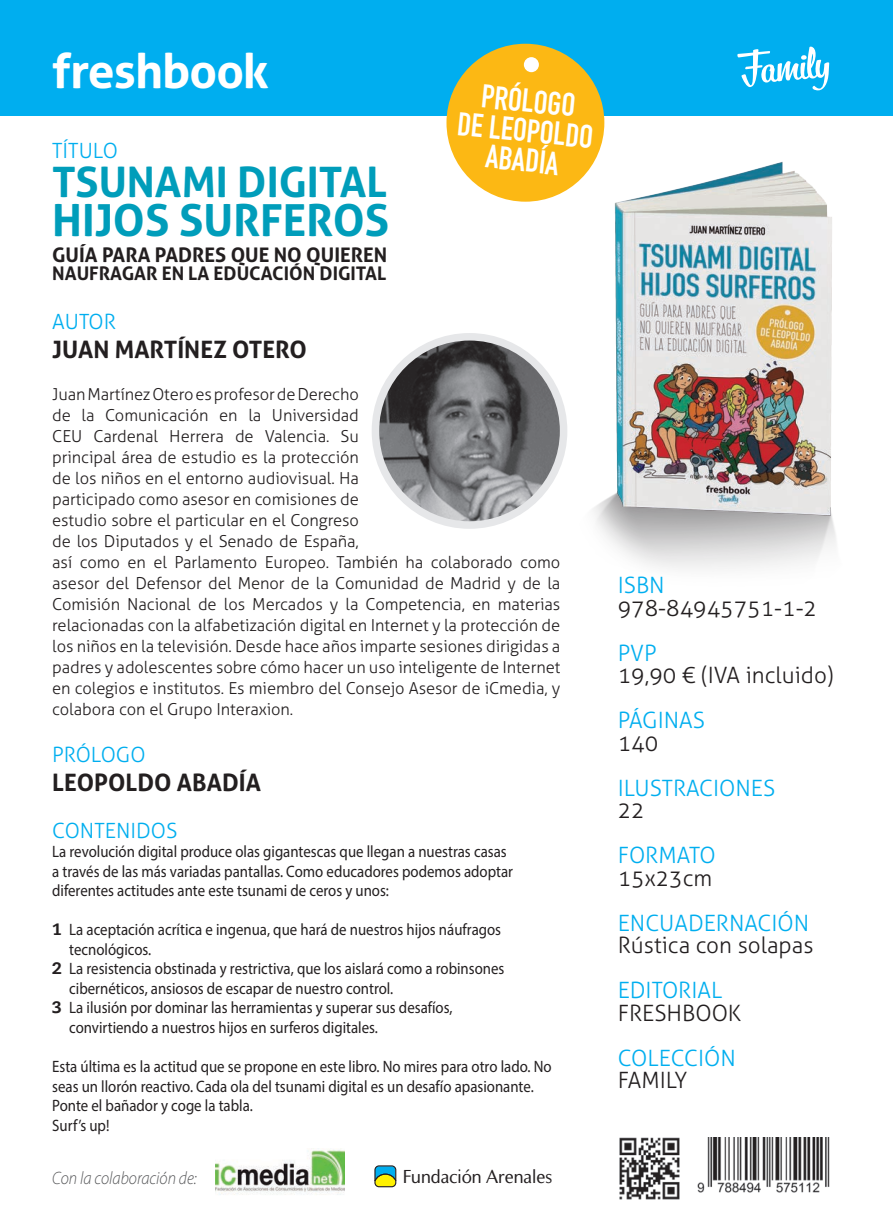
<style>
.page{position:relative;width:893px;height:1221px;background:#fff}
.page>*{position:absolute;margin:0;border:0;box-sizing:border-box;transform-origin:0 0}
.t1{font:700 48px "Aller";letter-spacing:-.02em;color:#fff}
.t2{font:700 44.25px "Aller";color:#009dba}
.t3{font:700 42px "Aller";color:#009dba}
.t4{font:32.4px "DIN Engschrift Std";color:#fff}
.t5{font:700 24px "Aller";color:#231f20}
.t6{font:300 22.5px "Aller";color:#231f20}
.t7{font:300 22.5px "Aller";color:#00aeef}
.t8{font:300 21px "Aller";color:#00aeef}
.t9{font:700 20.1px "Aller";color:#231f20}
.t10{font:700 18.75px "Aller";color:#231f20}
.t11{font:18.75px "Solaire DT";color:#231f20}
.t12{font:italic 300 18px "Myriad Pro";color:#57585a;scale:.9 1}
.t13{font:300 16.5px/21px "Aller";letter-spacing:-.005em;color:#231f20}
.t14{font:16.5px/19.5px "Myriad Pro";color:#231f20;scale:.9 1}
.s1{font-family:"Caecilia LT Std";font-weight:800}
</style>
<div class="page">
<img style="left:564px;top:138px;width:272px;height:431px">
<div style="left:0;top:0;width:893px;height:116px;background:#00aeef"></div>
<img style="left:375px;top:339px;width:189px;height:181px">
<div style="left:372px;top:333px;width:195px;height:196px;border:8px solid #e6e7e9;border-radius:50%"></div>
<img style="left:619px;top:1137px;width:61px;height:63px">
<img style="left:697px;top:1137px;width:133px;height:56px">
<svg style="left:737px;top:47px;width:92px;height:43px"></svg>
<svg style="left:374px;top:1165px;width:23px;height:22px"></svg>
<div style="left:446px;top:44px;width:158px;height:158px;background:#fcb814;border-radius:50%"></div>
<div style="left:524px;top:57px;width:15px;height:15px;background:#fff;border-radius:50%"></div>
<img style="left:215px;top:1148px;width:130px;height:47px">
<p class="t1" style="left:52px;top:41px;width:218px">freshbook</p>
<p class="t4" style="left:484px;top:77px;width:96px;rotate:6deg">PRÓLOGO</p>
<p class="t4" style="left:460px;top:104px;width:138px;rotate:6deg">DE LEOPOLDO</p>
<p class="t8" style="left:52px;top:138px;width:67px">TÍTULO</p>
<p class="t3" style="left:52px;top:156px;width:336px">TSUNAMI DIGITAL</p>
<p class="t2" style="left:52px;top:193px;width:339px">HIJOS SURFEROS</p>
<p class="t9" style="left:52px;top:242px;width:336px">GUÍA PARA PADRES QUE NO QUIEREN</p>
<p class="t10" style="left:52px;top:261px;width:336px">NAUFRAGAR EN LA EDUCACIÓN DIGITAL</p>
<p class="t8" style="left:52px;top:309px;width:65px">AUTOR</p>
<p class="t5" style="left:52px;top:334px;width:256px">JUAN MARTÍNEZ OTERO</p>
<p class="t13" style="left:52px;top:384px;width:510px">Juan Martínez Otero es profesor de Derecho<br>de la Comunicación en la Universidad<br>CEU Cardenal Herrera de Valencia. Su<br>principal área de estudio es la protección<br>de los niños en el entorno audiovisual. Ha<br>participado como asesor en comisiones de<br>estudio sobre el particular en el Congreso<br>de los Diputados y el Senado de España,<br>así como en el Parlamento Europeo. También ha colaborado como asesor del Defensor del Menor de la Comunidad de Madrid y de la Comisión Nacional de los Mercados y la Competencia, en materias relacionadas con la alfabetización digital en Internet y la protección de los niños en la televisión. Desde hace años imparte sesiones dirigidas a padres y adolescentes sobre cómo hacer un uso inteligente de Internet en colegios e institutos. Es miembro del Consejo Asesor de iCmedia, y colabora con el Grupo Interaxion.</p>
<p class="t8" style="left:52px;top:742px;width:95px">PRÓLOGO</p>
<p class="t5" style="left:52px;top:767px;width:210px">LEOPOLDO ABADÍA</p>
<p class="t8" style="left:52px;top:817px;width:127px">CONTENIDOS</p>
<p class="t14" style="left:52px;top:841px;width:506px">La revolución digital produce olas gigantescas que llegan a nuestras casas</p>
<p class="t14" style="left:52px;top:861px;width:514px">a través de las más variadas pantallas. Como educadores podemos adoptar</p>
<p class="t14" style="left:52px;top:880px;width:376px">diferentes actitudes ante este tsunami de ceros y unos:</p>
<p class="t14" style="left:52px;top:919px;width:500px"><span class="s1">1</span> La aceptación acrítica e ingenua, que hará de nuestros hijos náufragos</p>
<p class="t14" style="left:69px;top:939px;width:93px">tecnológicos.</p>
<p class="t14" style="left:52px;top:958px;width:504px"><span class="s1">2</span> La resistencia obstinada y restrictiva, que los aislará como a robinsones</p>
<p class="t14" style="left:69px;top:978px;width:362px">cibernéticos, ansiosos de escapar de nuestro control.</p>
<p class="t14" style="left:52px;top:997px;width:446px"><span class="s1">3</span> La ilusión por dominar las herramientas y superar sus desafíos,</p>
<p class="t14" style="left:69px;top:1017px;width:345px">convirtiendo a nuestros hijos en surferos digitales.</p>
<p class="t14" style="left:52px;top:1056px;width:556px">Esta última es la actitud que se propone en este libro. No mires para otro lado. No seas un llorón reactivo. Cada ola del tsunami digital es un desafío apasionante.<br>Ponte el bañador y coge la tabla.</p>
<p class="t14" style="left:52px;top:1114px;width:65px">Surf’s up!</p>
<p class="t4" style="left:488px;top:137px;width:75px;rotate:6deg">ABADÍA</p>
<p class="t12" style="left:52px;top:1166px;width:162px">Con la colaboración de:</p>
<p class="t11" style="left:403px;top:1164px;width:151px">Fundación Arenales</p>
<p class="t7" style="left:618px;top:571px;width:48px">ISBN</p>
<p class="t6" style="left:618px;top:594px;width:201px">978-84945751-1-2</p>
<p class="t7" style="left:618px;top:639px;width:40px">PVP</p>
<p class="t6" style="left:618px;top:661px;width:217px">19,90 € (IVA incluido)</p>
<p class="t7" style="left:618px;top:706px;width:89px">PÁGINAS</p>
<p class="t6" style="left:618px;top:729px;width:42px">140</p>
<p class="t7" style="left:618px;top:774px;width:159px">ILUSTRACIONES</p>
<p class="t6" style="left:618px;top:796px;width:28px">22</p>
<p class="t7" style="left:618px;top:841px;width:99px">FORMATO</p>
<p class="t6" style="left:618px;top:864px;width:96px">15x23cm</p>
<p class="t7" style="left:618px;top:909px;width:193px">ENCUADERNACIÓN</p>
<p class="t6" style="left:618px;top:931px;width:197px">Rústica con solapas</p>
<p class="t7" style="left:618px;top:976px;width:106px">EDITORIAL</p>
<p class="t6" style="left:618px;top:999px;width:125px">FRESHBOOK</p>
<p class="t7" style="left:618px;top:1044px;width:120px">COLECCIÓN</p>
<p class="t6" style="left:618px;top:1066px;width:71px">FAMILY</p>
</div>
